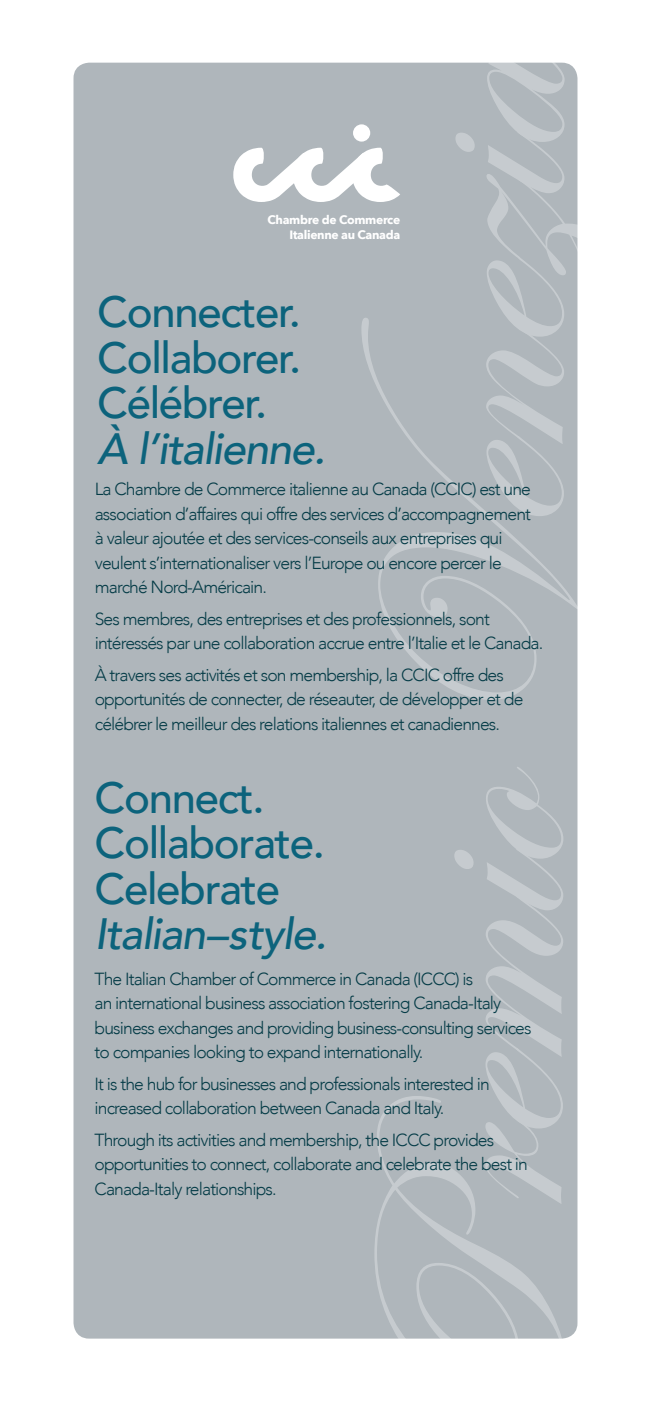
<style>
.page{position:relative;width:651px;height:1402px;background:#fff}
.page>*{position:absolute;margin:0;border:0;box-sizing:border-box;transform-origin:0 0}
.t1{font:500 43.75px/45.5px "Avenir";letter-spacing:-.03em;color:#0c637c;text-align:justify}
.t2{font:italic 500 43.75px "Avenir";letter-spacing:-.03em;color:#0c637c}
.t3{font:300 17.5px/24.5px "Avenir";letter-spacing:-.05em;color:#053c47}
.t4{font:700 12.08px/14.5px "Avenir Next";letter-spacing:-.025em;color:#fff;text-align:right}
</style>
<div class="page">
<div style="left:74px;top:63px;width:504px;height:1275px;background:#afb6bb;border-radius:16px"></div>
<svg style="left:374px;top:1096px;width:191px;height:243px"></svg>
<svg style="left:454px;top:767px;width:109px;height:437px"></svg>
<svg style="left:361px;top:318px;width:217px;height:382px"></svg>
<svg style="left:455px;top:62px;width:123px;height:454px"></svg>
<div style="left:353px;top:124px;width:17px;height:18px;background:#fff;border-radius:50%"></div>
<svg style="left:233px;top:148px;width:167px;height:54px"></svg>
<p class="t4" style="left:267px;top:213px;width:134px">Chambre de Commerce<br>Italienne au Canada</p>
<h1 class="t1" style="left:97px;top:287px;width:206px">Connecter.<br>Collaborer.<br>Célébrer.</h1>
<h1 class="t2" style="left:97px;top:422px;width:230px">À l’italienne.</h1>
<p class="t3" style="left:95px;top:477px;width:438px">La Chambre de Commerce italienne au Canada (CCIC) est une association d’affaires qui offre des services d’accompagnement à valeur ajoutée et des services-conseils aux entreprises qui veulent s’internationaliser vers l’Europe ou encore percer le marché Nord-Américain.</p>
<p class="t3" style="left:95px;top:606px;width:450px">Ses membres, des entreprises et des professionnels, sont intéressés par une collaboration accrue entre l’Italie et le Canada.</p>
<p class="t3" style="left:95px;top:662px;width:430px">À travers ses activités et son membership, la CCIC offre des opportunités de connecter, de réseauter, de développer et de célébrer le meilleur des relations italiennes et canadiennes.</p>
<h1 class="t1" style="left:95px;top:772px;width:232px;text-align:left">Connect.<br>Collaborate.<br>Celebrate</h1>
<h1 class="t2" style="left:95px;top:908px;width:234px">Italian–style.</h1>
<p class="t3" style="left:95px;top:966px;width:439px">The Italian Chamber of Commerce in Canada (ICCC) is<br>an international business association fostering Canada-Italy business exchanges and providing business-consulting services to companies looking to expand internationally.</p>
<p class="t3" style="left:95px;top:1071px;width:397px">It is the hub for businesses and professionals interested in increased collaboration between Canada and Italy.</p>
<p class="t3" style="left:95px;top:1127px;width:435px">Through its activities and membership, the ICCC provides opportunities to connect, collaborate and celebrate the best in<br>Canada-Italy relationships.</p>
</div>
